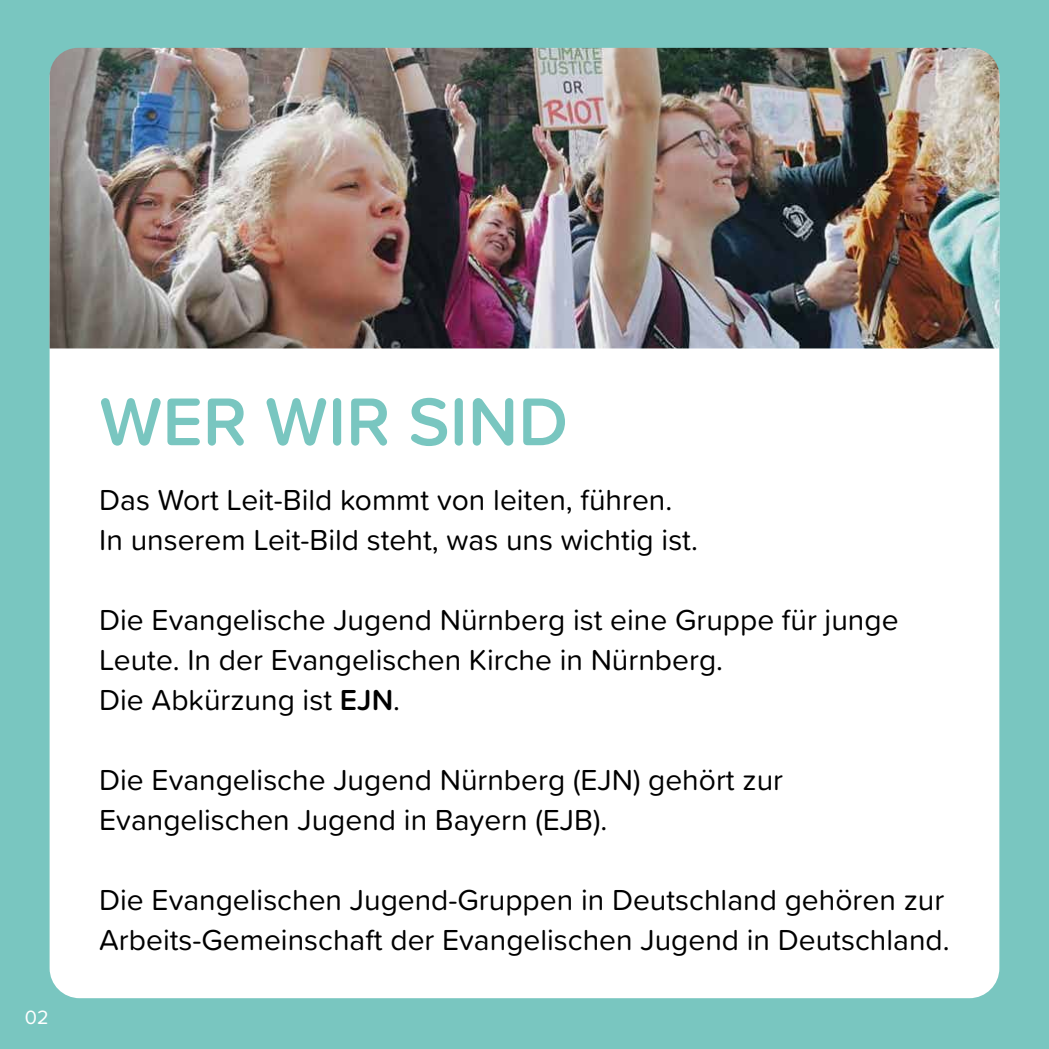
<style>
.page{position:relative;width:1049px;height:1049px;background:#79c6c0}
.page>*{position:absolute;margin:0;border:0;box-sizing:border-box;transform-origin:0 0}
.t1{font:600 70px "Proxima Soft";color:#79c6c0}
.t2{font:30px/40px "Proxima Soft";color:#000}
.t3{font:20px "Proxima Soft";color:#fff}
.s1{font-weight:600}
</style>
<div class="page">
<div style="left:50px;top:48px;width:949px;height:950px;background:#fff;border-radius:30px"></div>
<img style="left:50px;top:48px;width:949px;height:300px">
<p class="t3" style="left:25px;top:1002px;width:25px">02</p>
<h1 class="t1" style="left:99px;top:369px;width:470px">WER WIR SIND</h1>
<p class="t2" style="left:99px;top:479px;width:600px">Das Wort Leit-Bild kommt von leiten, führen.<br>In unserem Leit-Bild steht, was uns wichtig ist.</p>
<p class="t2" style="left:99px;top:599px;width:801px">Die Evangelische Jugend Nürnberg ist eine Gruppe für junge<br>Leute. In der Evangelischen Kirche in Nürnberg.<br>Die Abkürzung ist <span class="s1">EJN</span>.</p>
<p class="t2" style="left:99px;top:759px;width:685px">Die Evangelische Jugend Nürnberg (EJN) gehört zur<br>Evangelischen Jugend in Bayern (EJB).</p>
<p class="t2" style="left:99px;top:879px;width:852px">Die Evangelischen Jugend-Gruppen in Deutschland gehören zur<br>Arbeits-Gemeinschaft der Evangelischen Jugend in Deutschland.</p>
</div>
